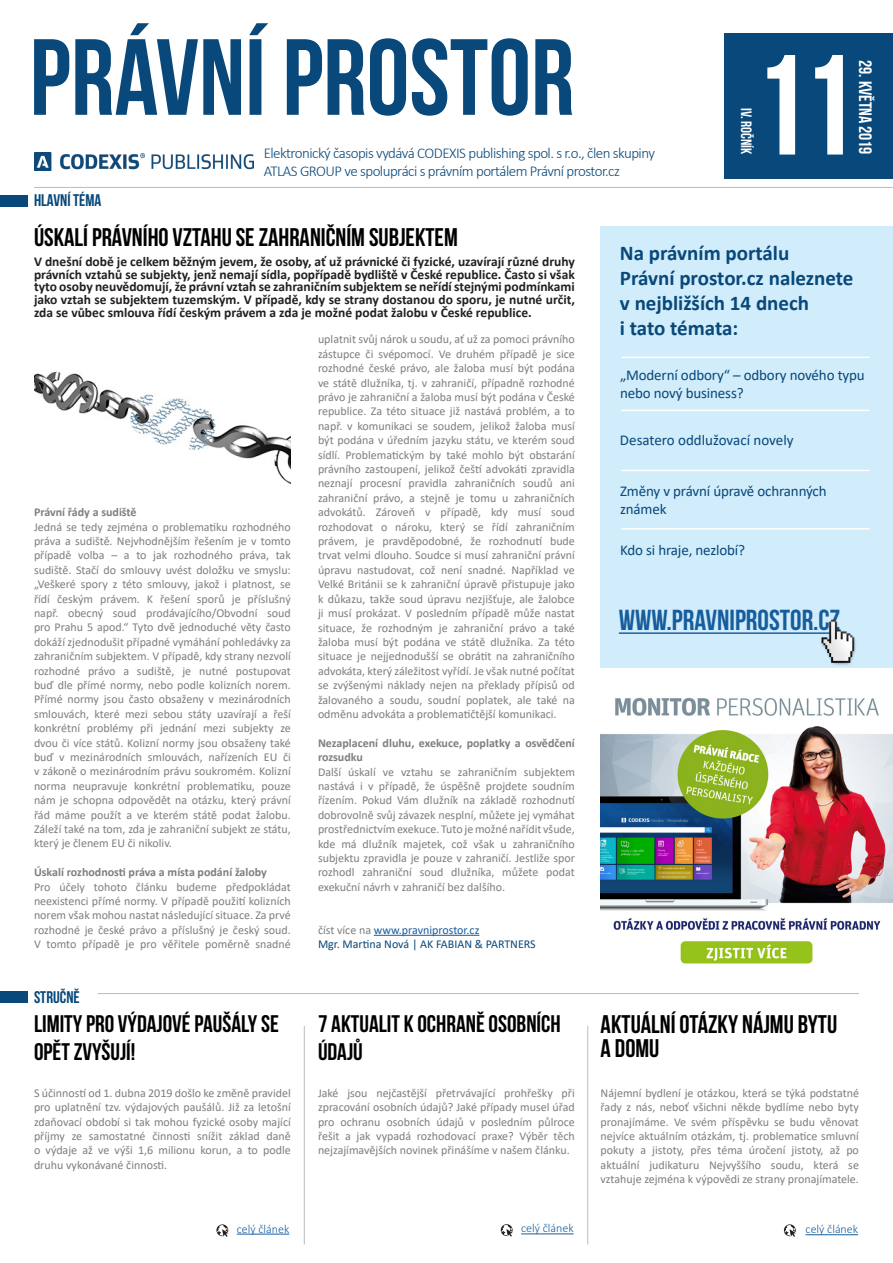
<style>
.page{position:relative;width:893px;height:1263px;background:#fff}
.page>*{position:absolute;margin:0;border:0;box-sizing:border-box;transform-origin:0 0}
.t1{font:700 142.2px "Bebas Neue";color:#fff}
.t2{font:700 108px "Bebas Neue";color:#08487a}
.t3{font:700 28.95px "Bebas Neue";color:#175d9e}
.Nadpis_judikatura_le{font:700 25.5px/24px "Bebas Neue";color:#000}
.Nadpis_dva_články{font:700 24px/28.8px "Bebas Neue";color:#000}
.t4{font:700 21px/25.2px "Calibri";color:#08487a}
.t5{font:700 18px "Bebas Neue";color:#fff}
.t6{font:700 16.8px "Bebas Neue";color:#08487a}
.t7{font:15px/18px "Calibri";letter-spacing:-.01em;color:#08487a}
.t8{font:300 15px/18px "Calibri";letter-spacing:-.035em;color:#08487a}
.t9{font:700 15px "Bebas Neue";color:#fff}
.Text-zvýraznění{font:700 13.5px/12.8px "Calibri";color:#231f20;text-align:justify}
.Text-základní{font:12px/14.4px "Calibri";color:#7c7e81;text-align:justify}
.Text-základní-2{font:700 12px/14.4px "Calibri";color:#7c7e81}
.t10{font:12px "Calibri";color:#08487a}
.Text-základní-3{font:12px "Calibri";color:#175d9e}
.t11{font:300 12px "Calibri";color:#175d9e}
.s1{color:#7c7e81}
</style>
<div class="page">
<img style="left:35px;top:153px;width:218px;height:17px">
<div style="left:0;top:195px;width:27px;height:12px;background:#08487a"></div>
<hr style="left:374px;top:935px;width:105px;height:1px;background:#175d9e">
<hr style="left:34px;top:187px;width:859px;height:1px;background:#babbbe">
<hr style="left:304px;top:1026px;width:1px;height:218px;background:#babbbe">
<div style="left:601px;top:227px;width:292px;height:441px;background:#d1ecfa"></div>
<hr style="left:621px;top:410px;width:248px;height:1px;background:#fff">
<hr style="left:621px;top:357px;width:249px;height:1px;background:#fff">
<hr style="left:621px;top:470px;width:249px;height:1px;background:#fff">
<hr style="left:619px;top:632px;width:221px;height:2px;background:#175d9e">
<img style="left:808px;top:619px;width:48px;height:46px">
<img style="left:34px;top:371px;width:257px;height:113px">
<hr style="left:621px;top:528px;width:249px;height:1px;background:#fff">
<hr style="left:237px;top:1234px;width:52px;height:1px;background:#175d9e">
<hr style="left:521px;top:1233px;width:53px;height:1px;background:#175d9e">
<hr style="left:805px;top:1234px;width:53px;height:1px;background:#175d9e">
<svg style="left:216px;top:1224px;width:12px;height:13px"></svg>
<svg style="left:501px;top:1224px;width:12px;height:12px"></svg>
<svg style="left:784px;top:1224px;width:12px;height:13px"></svg>
<hr style="left:97px;top:993px;width:762px;height:1px;background:#babbbe">
<div style="left:0;top:991px;width:27px;height:12px;background:#08487a"></div>
<hr style="left:587px;top:1026px;width:1px;height:218px;background:#babbbe">
<img style="left:601px;top:697px;width:292px;height:267px">
<div style="left:724px;top:33px;width:169px;height:145px;background:#08487a"></div>
<p class="t2" style="left:30px;top:18px;width:546px">PRÁVNÍ PROSTOR</p>
<p class="t8" style="left:264px;top:143px;width:393px">Elektronický časopis vydává CODEXIS publishing spol. s r.o., člen skupiny<br>ATLAS GROUP ve spolupráci s právním portálem Právní prostor.cz</p>
<p class="t6" style="left:34px;top:191px;width:69px">HLAVNÍ TÉMA</p>
<p class="t9" style="left:755px;top:108px;width:48px;rotate:90deg">IV. ROČNÍK</p>
<p class="t1" style="left:752px;top:27px;width:106px">11</p>
<p class="t5" style="left:875px;top:60px;width:96px;rotate:90deg">29. KVĚTNA 2019</p>
<p class="Nadpis_judikatura_le" style="left:34px;top:225px;width:425px">ÚSKALÍ PRÁVNÍHO VZTAHU SE ZAHRANIČNÍM SUBJEKTEM</p>
<p class="Text-zvýraznění" style="left:34px;top:255px;width:542px">V dnešní době je celkem běžným jevem, že osoby, ať už právnické či fyzické, uzavírají různé druhy právních vztahů se subjekty, jenž nemají sídla, popřípadě bydliště v České republice. Často si však tyto osoby neuvědomují, že právní vztah se zahraničním subjektem se neřídí stejnými podmínkami jako vztah se subjektem tuzemským. V případě, kdy se strany dostanou do sporu, je nutné určit, zda se vůbec smlouva řídí českým právem a zda je možné podat žalobu v České republice.</p>
<p class="Text-základní-2" style="left:34px;top:505px;width:104px">Právní řády a sudiště</p>
<p class="Text-základní" style="left:34px;top:519px;width:258px">Jedná se tedy zejména o problematiku rozhodného práva a sudiště. Nejvhodnějším řešením je v tomto případě volba – a to jak rozhodného práva, tak sudiště. Stačí do smlouvy uvést doložku ve smyslu: „Veškeré spory z této smlouvy, jakož i platnost, se řídí českým právem. K řešení sporů je příslušný např. obecný soud prodávajícího/Obvodní soud pro Prahu 5 apod.“ Tyto dvě jednoduché věty často dokáží zjednodušit případné vymáhání pohledávky za zahraničním subjektem. V případě, kdy strany nezvolí rozhodné právo a sudiště, je nutné postupovat buď dle přímé normy, nebo podle kolizních norem.<br>Přímé normy jsou často obsaženy v mezinárodních smlouvách, které mezi sebou státy uzavírají a řeší konkrétní problémy při jednání mezi subjekty ze dvou či více států. Kolizní normy jsou obsaženy také buď v mezinárodních smlouvách, nařízeních EU či v zákoně o mezinárodním právu soukromém. Kolizní norma neupravuje konkrétní problematiku, pouze nám je schopna odpovědět na otázku, který právní řád máme použít a ve kterém státě podat žalobu.<br>Záleží také na tom, zda je zahraniční subjekt ze státu, který je členem EU či nikoliv.</p>
<p class="Text-základní-2" style="left:34px;top:865px;width:234px">Úskalí rozhodnosti práva a místa podání žaloby</p>
<p class="Text-základní" style="left:34px;top:879px;width:258px">Pro účely tohoto článku budeme předpokládat neexistenci přímé normy. V případě použití kolizních norem však mohou nastat následující situace. Za prvé rozhodné je české právo a příslušný je český soud.<br>V tomto případě je pro věřitele poměrně snadné</p>
<p class="t6" style="left:34px;top:988px;width:47px">STRUČNĚ</p>
<p class="Text-základní" style="left:318px;top:332px;width:258px">uplatnit svůj nárok u soudu, ať už za pomoci právního zástupce či svépomocí. Ve druhém případě je sice rozhodné české právo, ale žaloba musí být podána ve státě dlužníka, tj. v zahraničí, případně rozhodné právo je zahraniční a žaloba musí být podána v České republice. Za této situace již nastává problém, a to např. v komunikaci se soudem, jelikož žaloba musí být podána v úředním jazyku státu, ve kterém soud sídlí. Problematickým by také mohlo být obstarání právního zastoupení, jelikož čeští advokáti zpravidla neznají procesní pravidla zahraničních soudů ani zahraniční právo, a stejně je tomu u zahraničních advokátů. Zároveň v případě, kdy musí soud rozhodovat o nároku, který se řídí zahraničním právem, je pravděpodobné, že rozhodnutí bude trvat velmi dlouho. Soudce si musí zahraniční právní úpravu nastudovat, což není snadné. Například ve Velké Británii se k zahraniční úpravě přistupuje jako k důkazu, takže soud úpravu nezjišťuje, ale žalobce ji musí prokázat. V posledním případě může nastat situace, že rozhodným je zahraniční právo a také žaloba musí být podána ve státě dlužníka. Za této situace je nejjednodušší se obrátit na zahraničního advokáta, který záležitost vyřídí. Je však nutné počítat se zvýšenými náklady nejen na překlady přípisů od žalovaného a soudu, soudní poplatek, ale také na odměnu advokáta a problematičtější komunikaci.</p>
<p class="Text-základní-2" style="left:318px;top:735px;width:258px">Nezaplacení dluhu, exekuce, poplatky a osvědčení rozsudku</p>
<p class="Text-základní" style="left:318px;top:764px;width:258px">Další úskalí ve vztahu se zahraničním subjektem nastává i v případě, že úspěšně projdete soudním řízením. Pokud Vám dlužník na základě rozhodnutí dobrovolně svůj závazek nesplní, můžete jej vymáhat prostřednictvím exekuce. Tuto je možné nařídit všude, kde má dlužník majetek, což však u zahraničního subjektu zpravidla je pouze v zahraničí. Jestliže spor rozhodl zahraniční soud dlužníka, můžete podat exekuční návrh v zahraničí bez dalšího.</p>
<p class="Text-základní-3" style="left:318px;top:922px;width:163px"><span class="s1">číst více na</span> www.pravniprostor.cz</p>
<p class="t10" style="left:318px;top:936px;width:219px">Mgr. Martina Nová | AK FABIAN &amp; PARTNERS</p>
<p class="t4" style="left:620px;top:240px;width:235px">Na právním portálu<br>Právní prostor.cz naleznete</p>
<p class="t4" style="left:620px;top:290px;width:191px">v nejbližších 14 dnech i tato témata:</p>
<p class="t7" style="left:620px;top:366px;width:246px">„Moderní odbory“ – odbory nového typu nebo nový business?</p>
<p class="t7" style="left:620px;top:431px;width:175px">Desatero oddlužovací novely</p>
<p class="t7" style="left:620px;top:482px;width:208px">Změny v právní úpravě ochranných známek</p>
<p class="t7" style="left:620px;top:541px;width:127px">Kdo si hraje, nezlobí?</p>
<p class="t3" style="left:619px;top:604px;width:223px">WWW.PRAVNIPROSTOR.CZ</p>
<p class="Nadpis_judikatura_le" style="left:601px;top:1011px;width:238px">AKTUÁLNÍ OTÁZKY NÁJMU BYTU<br>A DOMU</p>
<p class="Nadpis_dva_články" style="left:34px;top:1008px;width:246px">LIMITY PRO VÝDAJOVÉ PAUŠÁLY SE<br>OPĚT ZVYŠUJÍ!</p>
<p class="Text-základní" style="left:34px;top:1085px;width:258px">S účinností od 1. dubna 2019 došlo ke změně pravidel pro uplatnění tzv. výdajových paušálů. Již za letošní zdaňovací období si tak mohou fyzické osoby mající příjmy ze samostatné činnosti snížit základ daně o výdaje až ve výši 1,6 milionu korun, a to podle druhu vykonávané činnosti.</p>
<p class="Text-základní" style="left:601px;top:1085px;width:260px">Nájemní bydlení je otázkou, která se týká podstatné řady z nás, neboť všichni někde bydlíme nebo byty pronajímáme. Ve svém příspěvku se budu věnovat nejvíce aktuálním otázkám, tj. problematice smluvní pokuty a jistoty, přes téma úročení jistoty, až po aktuální judikaturu Nejvyššího soudu, která se vztahuje zejména k výpovědi ze strany pronajímatele.</p>
<p class="Nadpis_dva_články" style="left:318px;top:1008px;width:244px">7 AKTUALIT K OCHRANĚ OSOBNÍCH<br>ÚDAJŮ</p>
<p class="Text-základní" style="left:318px;top:1085px;width:258px">Jaké jsou nejčastější přetrvávající prohřešky při zpracování osobních údajů? Jaké případy musel úřad pro ochranu osobních údajů v posledním půlroce řešit a jak vypadá rozhodovací praxe? Výběr těch nejzajímavějších novinek přinášíme v našem článku.</p>
<p class="t11" style="left:237px;top:1221px;width:54px">celý článek</p>
<p class="t11" style="left:521px;top:1221px;width:54px">celý článek</p>
<p class="t11" style="left:805px;top:1222px;width:54px">celý článek</p>
</div>
